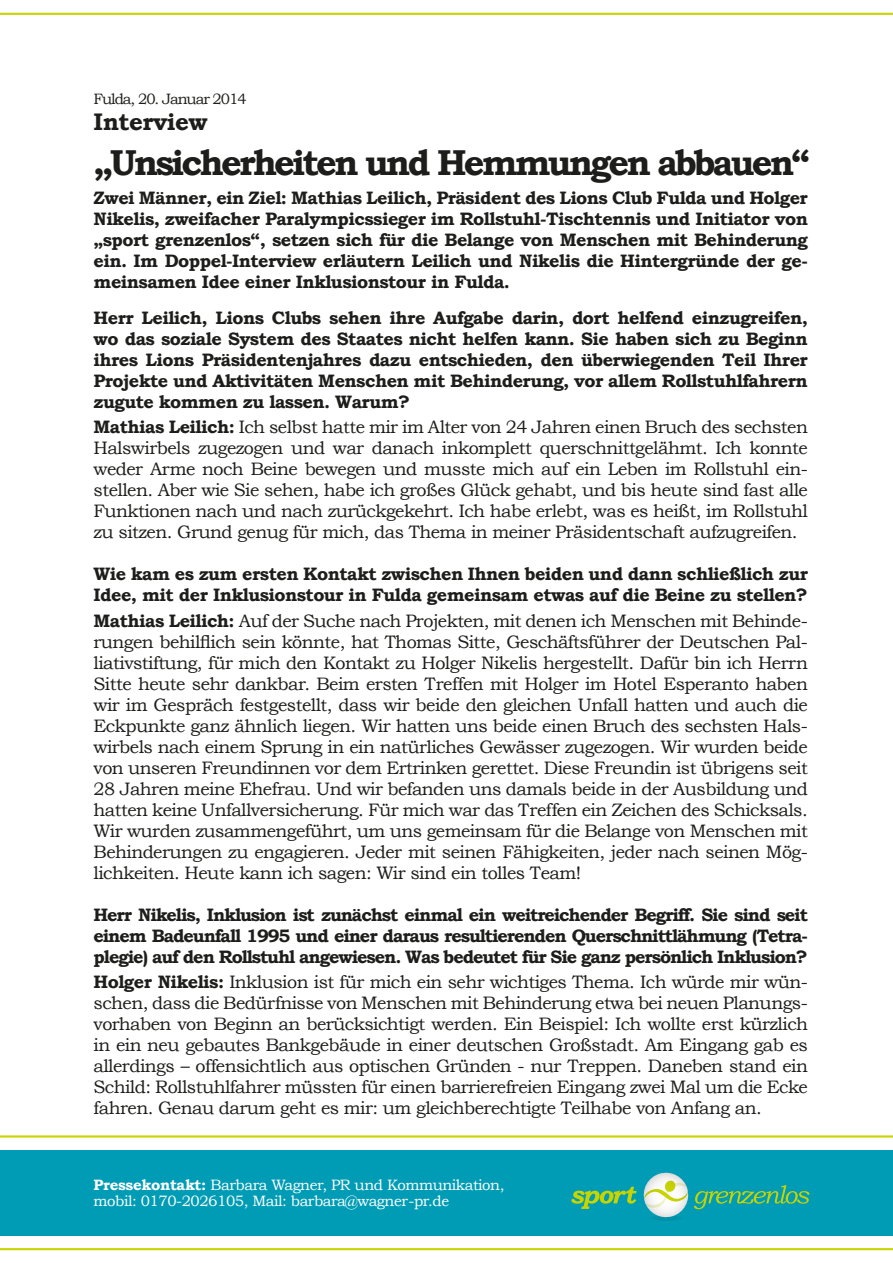
<style>
.page{position:relative;width:893px;height:1263px;background:#fff}
.page>*{position:absolute;margin:0;border:0;box-sizing:border-box;transform-origin:0 0}
.t1{font:700 36px "Bookman Old Style";letter-spacing:-.08em;color:#1d1d1b}
.t2{font:700 24px "Bookman Old Style";letter-spacing:-.02em;color:#1d1d1b}
.t3{font:18px/21px "Bookman Old Style";letter-spacing:-.03em;color:#1d1d1b;text-align:justify}
.t4{font:700 18px/21px "Bookman Old Style";letter-spacing:-.03em;color:#1d1d1b;text-align:justify}
.t5{font:15px/16.5px "Bookman Old Style";letter-spacing:-.03em;color:#fff}
.t6{font:15px "Bookman Old Style";letter-spacing:-.07em;color:#1d1d1b}
.s1{font-weight:700}
</style>
<div class="page">
<div style="left:0;top:1150px;width:893px;height:85px;background:#009cb5"></div>
<hr style="left:0;top:13px;width:893px;height:2px;background:#c8d400">
<hr style="left:0;top:1248px;width:893px;height:2px;background:#c8d400">
<div style="left:648px;top:1215px;width:36px;height:6px;background:#0091a9;border-radius:50%"></div>
<svg style="left:571px;top:1172px;width:238px;height:46px"></svg>
<hr style="left:0;top:1135px;width:893px;height:2px;background:#c8d400">
<p class="t6" style="left:94px;top:91px;width:155px">Fulda, 20. Januar 2014</p>
<h2 class="t2" style="left:94px;top:107px;width:116px">Interview</h2>
<h1 class="t1" style="left:94px;top:141px;width:719px">„Unsicherheiten und Hemmungen abbauen“</h1>
<p class="t4" style="left:94px;top:188px;width:716px">Zwei Männer, ein Ziel: Mathias Leilich, Präsident des Lions Club Fulda und Holger Nikelis, zweifacher Paralympicssieger im Rollstuhl-Tischtennis und Initiator von „sport grenzenlos“, setzen sich für die Belange von Menschen mit Behinderung ein. Im Doppel-Interview erläutern Leilich und Nikelis die Hintergründe der ge&shy;meinsamen Idee einer Inklusionstour in Fulda.</p>
<p class="t4" style="left:94px;top:307px;width:716px">Herr Leilich, Lions Clubs sehen ihre Aufgabe darin, dort helfend einzugreifen, wo das soziale System des Staates nicht helfen kann. Sie haben sich zu Beginn ihres Lions Präsidentenjahres dazu entschieden, den überwiegenden Teil Ihrer Projekte und Aktivitäten Menschen mit Behinderung, vor allem Rollstuhlfahrern zugute kommen zu lassen. Warum?</p>
<p class="t3" style="left:94px;top:416px;width:716px"><span class="s1">Mathias Leilich:</span> Ich selbst hatte mir im Alter von 24 Jahren einen Bruch des sechsten Halswirbels zugezogen und war danach inkomplett querschnittgelähmt. Ich konnte weder Arme noch Beine bewegen und musste mich auf ein Leben im Rollstuhl ein&shy;stellen. Aber wie Sie sehen, habe ich großes Glück gehabt, und bis heute sind fast alle Funktionen nach und nach zurückgekehrt. Ich habe erlebt, was es heißt, im Rollstuhl zu sitzen. Grund genug für mich, das Thema in meiner Präsidentschaft aufzugreifen.</p>
<p class="t4" style="left:94px;top:563px;width:716px">Wie kam es zum ersten Kontakt zwischen Ihnen beiden und dann schließlich zur<br>Idee, mit der Inklusionstour in Fulda gemeinsam etwas auf die Beine zu stellen?</p>
<p class="t3" style="left:94px;top:610px;width:716px"><span class="s1">Mathias Leilich:</span> Auf der Suche nach Projekten, mit denen ich Menschen mit Behinde&shy;rungen behilflich sein könnte, hat Thomas Sitte, Geschäftsführer der Deutschen Pal&shy;liativstiftung, für mich den Kontakt zu Holger Nikelis hergestellt. Dafür bin ich Herrn Sitte heute sehr dankbar. Beim ersten Treffen mit Holger im Hotel Esperanto haben wir im Gespräch festgestellt, dass wir beide den gleichen Unfall hatten und auch die Eckpunkte ganz ähnlich liegen. Wir hatten uns beide einen Bruch des sechsten Hals&shy;wirbels nach einem Sprung in ein natürliches Gewässer zugezogen. Wir wurden beide von unseren Freundinnen vor dem Ertrinken gerettet. Diese Freundin ist übrigens seit 28 Jahren meine Ehefrau. Und wir befanden uns damals beide in der Ausbildung und hatten keine Unfallversicherung. Für mich war das Treffen ein Zeichen des Schicksals.<br>Wir wurden zusammengeführt, um uns gemeinsam für die Belange von Menschen mit Behinderungen zu engagieren. Jeder mit seinen Fähigkeiten, jeder nach seinen Mög&shy;lichkeiten. Heute kann ich sagen: Wir sind ein tolles Team!</p>
<p class="t4" style="left:94px;top:904px;width:716px">Herr Nikelis, Inklusion ist zunächst einmal ein weitreichender Begriff. Sie sind seit einem Badeunfall 1995 und einer daraus resultierenden Querschnittlähmung (Tetra&shy;plegie) auf den Rollstuhl angewiesen. Was bedeutet für Sie ganz persönlich Inklusion?</p>
<p class="t3" style="left:94px;top:972px;width:716px"><span class="s1">Holger Nikelis:</span> Inklusion ist für mich ein sehr wichtiges Thema. Ich würde mir wün&shy;schen, dass die Bedürfnisse von Menschen mit Behinderung etwa bei neuen Planungs&shy;vorhaben von Beginn an berücksichtigt werden. Ein Beispiel: Ich wollte erst kürzlich in ein neu gebautes Bankgebäude in einer deutschen Großstadt. Am Eingang gab es allerdings – offensichtlich aus optischen Gründen - nur Treppen. Daneben stand ein Schild: Rollstuhlfahrer müssten für einen barrierefreien Eingang zwei Mal um die Ecke fahren. Genau darum geht es mir: um gleichberechtigte Teilhabe von Anfang an.</p>
<p class="t5" style="left:94px;top:1176px;width:412px"><span class="s1">Pressekontakt:</span> Barbara Wagner, PR und Kommunikation, mobil: 0170-2026105, Mail: barbara@wagner-pr.de</p>
</div>
